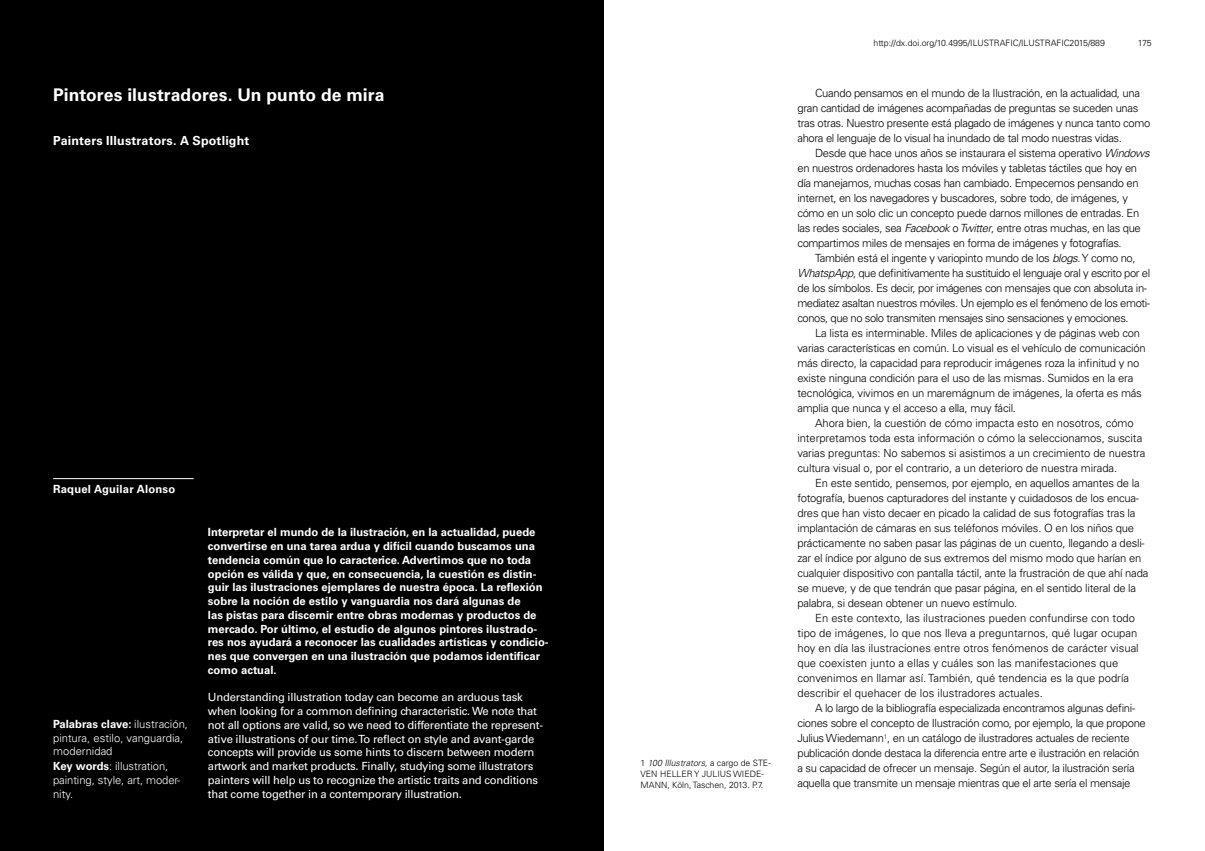
<style>
.page{position:relative;width:1205px;height:851px;background:#fff}
.page>*{position:absolute;margin:0;border:0;box-sizing:border-box;transform-origin:0 0}
.t1{font:700 17.5px "Univers LT Std";letter-spacing:.005em;color:#fff}
.t2{font:700 12.5px "Univers LT Std";letter-spacing:.015em;color:#fff}
.t3{font:300 11.25px/15px "Univers LT Std";letter-spacing:-.02em;color:#000}
.t4{font:700 11.25px/13.8px "Univers LT Std";color:#fff}
.t5{font:11.25px/13.8px "Univers LT Std";letter-spacing:-.02em;color:#fff}
.t6{font:300 11.25px/15px "Univers LT Std";color:#000}
.t7{font:300 11.25px/15px "Univers LT Std";letter-spacing:-.04em;color:#000}
.t8{font:300 11.25px/13.8px "Univers LT Std";letter-spacing:-.01em;color:#fff}
.t9{font:300 8.75px/11.2px "Univers LT Std";color:#000}
.s1{font-weight:700}
.s2{font-style:italic}
</style>
<div class="page">
<div style="left:0;top:0;width:603px;height:850px;background:#000"></div>
<hr style="left:53px;top:478px;width:141px;height:1px;background:#fff">
<h1 class="t1" style="left:53px;top:85px;width:333px">Pintores ilustradores. Un punto de mira</h1>
<p class="t2" style="left:53px;top:134px;width:198px">Painters Illustrators. A Spotlight</p>
<p class="t4" style="left:53px;top:482px;width:124px">Raquel Aguilar Alonso</p>
<p class="t8" style="left:53px;top:716px;width:136px"><span class="s1">Palabras clave:</span> ilustración, pintura, estilo, vanguardia, modernidad</p>
<p class="t8" style="left:53px;top:759px;width:128px"><span class="s1">Key words</span>: illustration, painting, style, art, moder&shy;nity.</p>
<p class="t4" style="left:208px;top:525px;width:342px">Interpretar el mundo de la ilustración, en la actualidad, puede convertirse en una tarea ardua y difícil cuando buscamos una tendencia común que lo caracterice. Advertimos que no toda opción es válida y que, en consecuencia, la cuestión es distin&shy;guir las ilustraciones ejemplares de nuestra época. La reflexión sobre la noción de estilo y vanguardia nos dará algunas de<br>las pistas para discernir entre obras modernas y productos de mercado. Por último, el estudio de algunos pintores ilustrado&shy;res nos ayudará a reconocer las cualidades artísticas y condicio&shy;nes que convergen en una ilustración que podamos identificar como actual.</p>
<p class="t5" style="left:208px;top:690px;width:337px">Understanding illustration today can become an arduous task when looking for a common defining characteristic. We note that not all options are valid, so we need to differentiate the represent&shy;ative illustrations of our time. To reflect on style and avant-garde concepts will provide us some hints to discern between modern artwork and market products. Finally, studying some illustrators painters will help us to recognize the artistic traits and conditions that come together in a contemporary illustration.</p>
<p class="t9" style="left:640px;top:756px;width:132px">1 <span class="s2">100 Illustrators,</span> a cargo de STE-<br>VEN HELLER Y JULIUS WIEDE-<br>MANN, Köln, Taschen, 2013. P.7.</p>
<p class="t9" style="left:873px;top:37px;width:233px">http://dx.doi.org/10.4995/ILUSTRAFIC/ILUSTRAFIC2015/889</p>
<p class="t9" style="left:1138px;top:37px;width:15px">175</p>
<p class="t3" style="left:797px;top:85px;width:354px;text-indent:18px">Cuando pensamos en el mundo de la Ilustración, en la actualidad, una gran cantidad de imágenes acompañadas de preguntas se suceden unas tras otras. Nuestro presente está plagado de imágenes y nunca tanto como ahora el lenguaje de lo visual ha inundado de tal modo nuestras vidas.</p>
<p class="t3" style="left:797px;top:145px;width:354px;text-indent:18px">Desde que hace unos años se instaurara el sistema operativo <span class="s2">Windows </span>en nuestros ordenadores hasta los móviles y tabletas táctiles que hoy en día manejamos, muchas cosas han cambiado. Empecemos pensando en internet, en los navegadores y buscadores, sobre todo, de imágenes, y cómo en un solo clic un concepto puede darnos millones de entradas. En las redes sociales, sea <span class="s2">Facebook</span> o <span class="s2">Twitter</span>, entre otras muchas, en las que compartimos miles de mensajes en forma de imágenes y fotografías.</p>
<p class="t7" style="left:797px;top:250px;width:354px;text-indent:18px">También está el ingente y variopinto mundo de los <span class="s2">blogs</span>. Y como no, <span class="s2">WhatspApp</span>, que definitivamente ha sustituido el lenguaje oral y escrito por el de los símbolos. Es decir, por imágenes con mensajes que con absoluta in&shy;mediatez asaltan nuestros móviles. Un ejemplo es el fenómeno de los emoti&shy;conos, que no solo transmiten mensajes sino sensaciones y emociones.</p>
<p class="t3" style="left:797px;top:325px;width:350px;text-indent:18px">La lista es interminable. Miles de aplicaciones y de páginas web con varias características en común. Lo visual es el vehículo de comunicación más directo, la capacidad para reproducir imágenes roza la infinitud y no existe ninguna condición para el uso de las mismas. Sumidos en la era tecnológica, vivimos en un maremágnum de imágenes, la oferta es más amplia que nunca y el acceso a ella, muy fácil.</p>
<p class="t3" style="left:797px;top:415px;width:350px;text-indent:18px">Ahora bien, la cuestión de cómo impacta esto en nosotros, cómo interpretamos toda esta información o cómo la seleccionamos, suscita varias preguntas: No sabemos si asistimos a un crecimiento de nuestra cultura visual o, por el contrario, a un deterioro de nuestra mirada.</p>
<p class="t3" style="left:797px;top:475px;width:352px;text-indent:18px">En este sentido, pensemos, por ejemplo, en aquellos amantes de la fotografía, buenos capturadores del instante y cuidadosos de los encua&shy;dres que han visto decaer en picado la calidad de sus fotografías tras la implantación de cámaras en sus teléfonos móviles. O en los niños que prácticamente no saben pasar las páginas de un cuento, llegando a desli&shy;zar el índice por alguno de sus extremos del mismo modo que harían en cualquier dispositivo con pantalla táctil, ante la frustración de que ahí nada se mueve, y de que tendrán que pasar página, en el sentido literal de la palabra, si desean obtener un nuevo estímulo.</p>
<p class="t6" style="left:797px;top:610px;width:343px;text-indent:18px">En este contexto, las ilustraciones pueden confundirse con todo tipo de imágenes, lo que nos lleva a preguntarnos, qué lugar ocupan hoy en día las ilustraciones entre otros fenómenos de carácter visual que coexisten junto a ellas y cuáles son las manifestaciones que convenimos en llamar así. También, qué tendencia es la que podría describir el quehacer de los ilustradores actuales.</p>
<p class="t3" style="left:797px;top:700px;width:350px;text-indent:18px">A lo largo de la bibliografía especializada encontramos algunas defini&shy;ciones sobre el concepto de Ilustración como, por ejemplo, la que propone Julius Wiedemann<sup>1</sup>, en un catálogo de ilustradores actuales de reciente publicación donde destaca la diferencia entre arte e ilustración en relación a su capacidad de ofrecer un mensaje. Según el autor, la ilustración sería aquella que transmite un mensaje mientras que el arte sería el mensaje</p>
</div>
